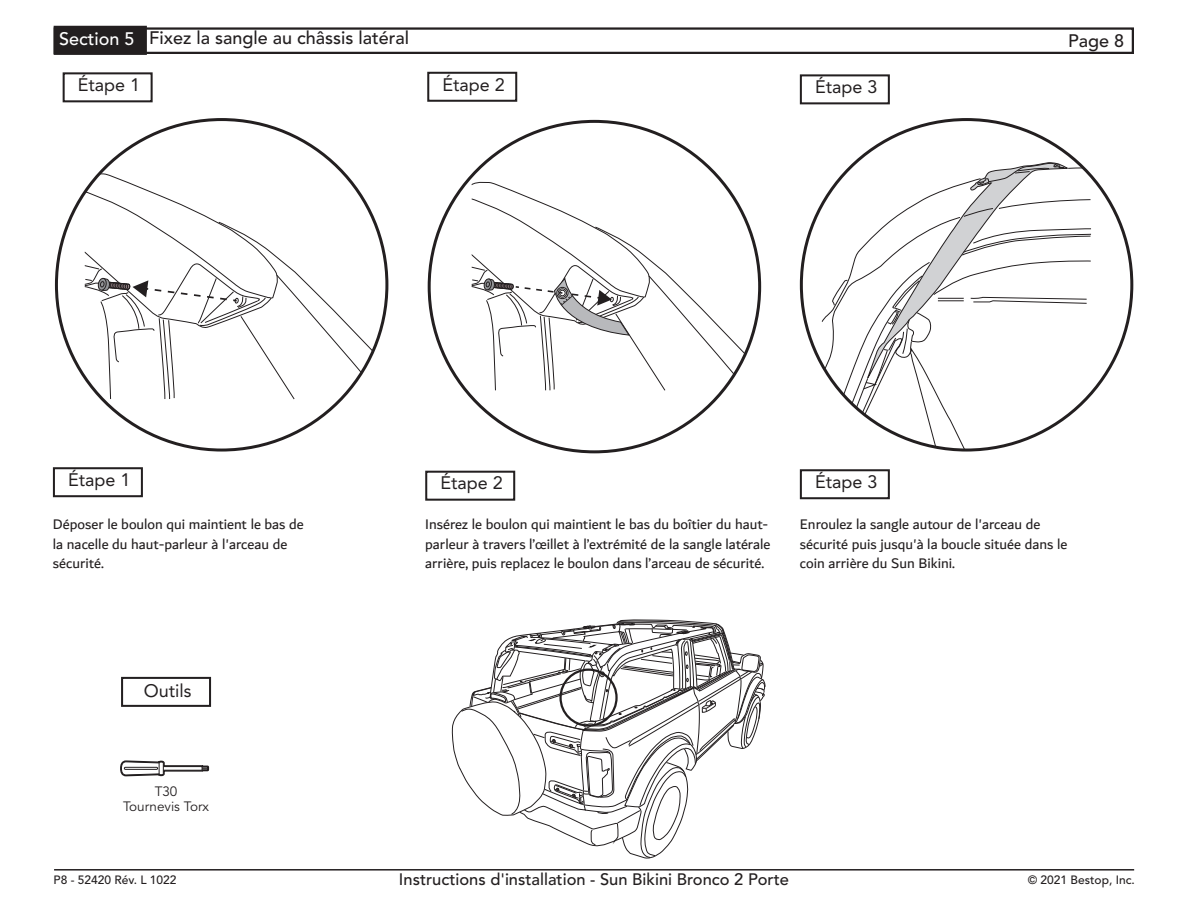
<style>
.page{position:relative;width:1188px;height:918px;background:#fff}
.page>*{position:absolute;margin:0;border:0;box-sizing:border-box;transform-origin:0 0}
.t1{font:18px "Avenir LT Std";color:#231f20}
.t2{font:500 18px "Avenir LT Std";color:#231f20}
.t3{font:500 18px "Avenir LT Std";color:#fff}
.t4{font:500 16.5px "Avenir LT Std";color:#231f20}
.t5{font:15px/19.5px "Dubai";color:#231f20}
.t6{font:13.5px "Avenir LT Std";color:#231f20}
.t7{font:500 12px "Avenir LT Std";color:#231f20}
</style>
<div class="page">
<hr style="left:54px;top:869px;width:1080px;height:2px;background:#231f20">
<div style="left:54px;top:27px;width:1080px;height:27px;border:2px solid #231f20"></div>
<svg style="left:452px;top:620px;width:314px;height:239px"></svg>
<svg style="left:62px;top:72px;width:91px;height:31px"></svg>
<div style="left:55px;top:27px;width:91px;height:27px;background:#231f20"></div>
<div style="left:54px;top:26px;width:93px;height:29px;border:2px solid #231f20"></div>
<svg style="left:121px;top:676px;width:91px;height:31px"></svg>
<svg style="left:120px;top:760px;width:90px;height:17px"></svg>
<div style="left:124px;top:767px;width:34px;height:3px;border:1px solid #201c1d"></div>
<svg style="left:52px;top:467px;width:91px;height:31px"></svg>
<svg style="left:85px;top:172px;width:302px;height:228px"></svg>
<div style="left:559px;top:669px;width:59px;height:58px;border:2px solid #231f20;border-radius:50%"></div>
<svg style="left:425px;top:470px;width:91px;height:31px"></svg>
<svg style="left:427px;top:71px;width:91px;height:31px"></svg>
<svg style="left:799px;top:469px;width:91px;height:31px"></svg>
<svg style="left:799px;top:74px;width:91px;height:31px"></svg>
<svg style="left:471px;top:181px;width:289px;height:210px"></svg>
<svg style="left:822px;top:163px;width:269px;height:286px"></svg>
<p class="t3" style="left:59px;top:28px;width:77px">Section 5</p>
<p class="t2" style="left:149px;top:27px;width:262px">Fixez la sangle au châssis latéral</p>
<p class="t2" style="left:1068px;top:30px;width:58px">Page 8</p>
<p class="t1" style="left:78px;top:74px;width:64px">Étape 1</p>
<p class="t1" style="left:443px;top:74px;width:64px">Étape 2</p>
<p class="t1" style="left:815px;top:76px;width:64px">Étape 3</p>
<p class="t1" style="left:68px;top:469px;width:64px">Étape 1</p>
<p class="t1" style="left:441px;top:473px;width:64px">Étape 2</p>
<p class="t1" style="left:815px;top:471px;width:64px">Étape 3</p>
<p class="t5" style="left:53px;top:514px;width:252px">Déposer le boulon qui maintient le bas de la nacelle du haut-parleur à l'arceau de sécurité.</p>
<p class="t1" style="left:144px;top:681px;width:49px">Outils</p>
<p class="t6" style="left:155px;top:783px;width:24px">T30</p>
<p class="t6" style="left:123px;top:798px;width:87px">Tournevis Torx</p>
<p class="t5" style="left:425px;top:514px;width:347px">Insérez le boulon qui maintient le bas du boîtier du haut&shy;parleur à travers l’œillet à l’extrémité de la sangle latérale arrière, puis replacez le boulon dans l’arceau de sécurité.</p>
<p class="t5" style="left:800px;top:514px;width:269px">Enroulez la sangle autour de l'arceau de sécurité puis jusqu'à la boucle située dans le coin arrière du Sun Bikini.</p>
<p class="t7" style="left:54px;top:873px;width:124px">P8 - 52420 Rév. L 1022</p>
<p class="t4" style="left:399px;top:870px;width:392px">Instructions d'installation - Sun Bikini Bronco 2 Porte</p>
<p class="t7" style="left:1028px;top:873px;width:109px">© 2021 Bestop, Inc.</p>
</div>
